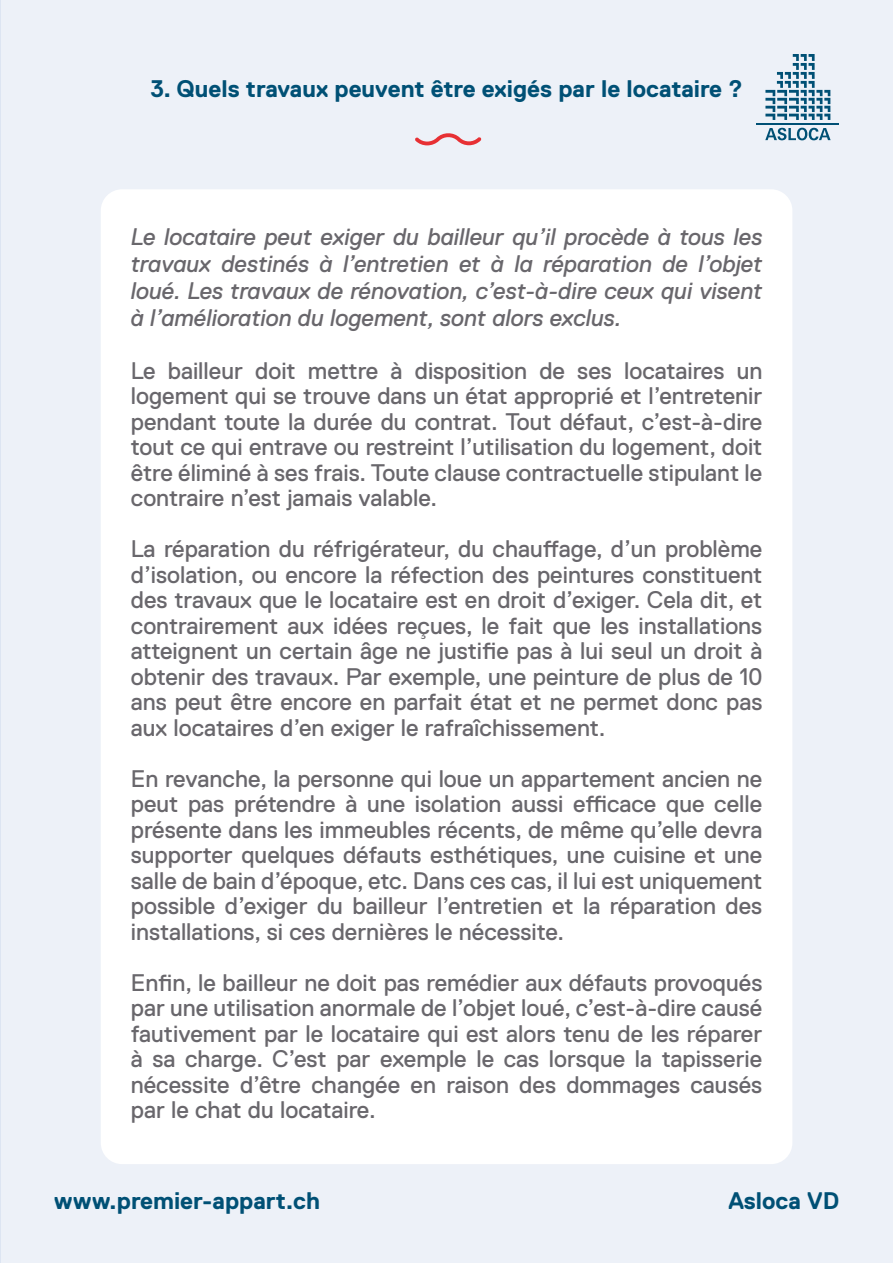
<style>
.page{position:relative;width:893px;height:1263px;background:#edf1f8}
.page>*{position:absolute;margin:0;border:0;box-sizing:border-box;transform-origin:0 0}
.t1{font:24px/25.5px "Replica";color:#69676c;text-align:justify}
.t2{font:italic 24px/27px "Replica";color:#69676c;text-align:justify}
.t3{font:700 24px "Replica";color:#005075}
</style>
<div class="page">
<svg style="left:415px;top:133px;width:66px;height:12px"></svg>
<div style="left:101px;top:189px;width:691px;height:975px;background:#fff;border-radius:21px"></div>
<svg style="left:765px;top:128px;width:66px;height:12px"></svg>
<svg style="left:765px;top:54px;width:65px;height:66px"></svg>
<hr style="left:757px;top:123px;width:82px;height:2px;background:#005075">
<hr style="left:0;top:0;width:1px;height:1263px;background:#4b78bb">
<p class="t3" style="left:150px;top:75px;width:594px">3. Quels travaux peuvent être exigés par le locataire ?</p>
<p class="t2" style="left:131px;top:224px;width:633px">Le locataire peut exiger du bailleur qu’il procède à tous les travaux destinés à l’entretien et à la réparation de l’objet loué. Les travaux de rénovation, c’est-à-dire ceux qui visent à l’amélioration du logement, sont alors exclus.</p>
<p class="t1" style="left:131px;top:358px;width:633px">Le bailleur doit mettre à disposition de ses locataires un logement qui se trouve dans un état approprié et l’entretenir pendant toute la durée du contrat. Tout défaut, c’est-à-dire tout ce qui entrave ou restreint l’utilisation du logement, doit être éliminé à ses frais. Toute clause contractuelle stipulant le contraire n’est jamais valable.</p>
<p class="t1" style="left:131px;top:536px;width:633px">La réparation du réfrigérateur, du chauffage, d’un problème d’isolation, ou encore la réfection des peintures constituent des travaux que le locataire est en droit d’exiger. Cela dit, et contrairement aux idées reçues, le fait que les installations atteignent un certain âge ne justifie pas à lui seul un droit à obtenir des travaux. Par exemple, une peinture de plus de 10 ans peut être encore en parfait état et ne permet donc pas aux locataires d’en exiger le rafraîchissement.</p>
<p class="t1" style="left:131px;top:766px;width:633px">En revanche, la personne qui loue un appartement ancien ne peut pas prétendre à une isolation aussi efficace que celle présente dans les immeubles récents, de même qu’elle devra supporter quelques défauts esthétiques, une cuisine et une salle de bain d’époque, etc. Dans ces cas, il lui est uniquement possible d’exiger du bailleur l’entretien et la réparation des installations, si ces dernières le nécessite.</p>
<p class="t1" style="left:131px;top:970px;width:633px">Enfin, le bailleur ne doit pas remédier aux défauts provoqués par une utilisation anormale de l’objet loué, c’est-à-dire causé fautivement par le locataire qui est alors tenu de les réparer à sa charge. C’est par exemple le cas lorsque la tapisserie nécessite d’être changée en raison des dommages causés par le chat du locataire.</p>
<p class="t3" style="left:54px;top:1187px;width:268px">www.premier-appart.ch</p>
<p class="t3" style="left:728px;top:1187px;width:112px">Asloca VD</p>
</div>
